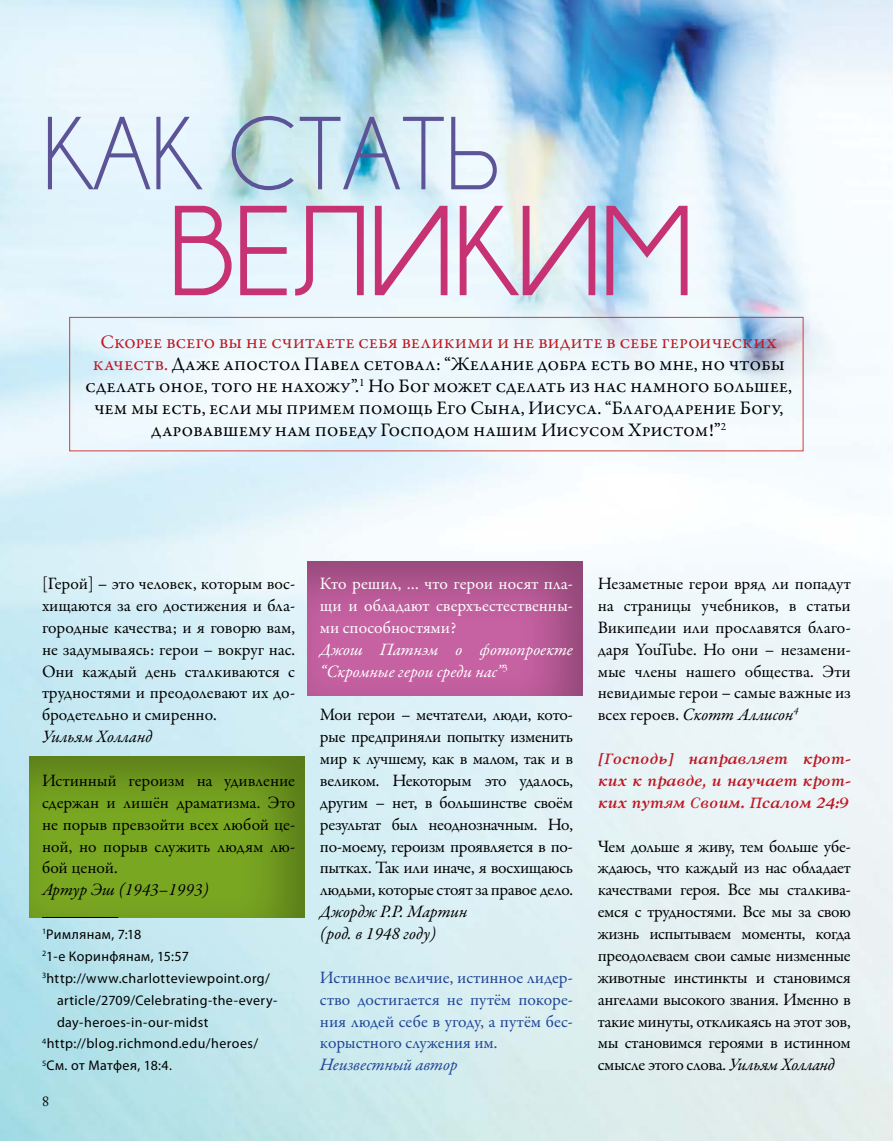
<style>
.page{position:relative;width:893px;height:1141px;background:#fff}
.page>*{position:absolute;margin:0;border:0;box-sizing:border-box;transform-origin:0 0}
.t1{font:126.88px "Champagne&Limousines";color:#c63273}
.t2{font:105px "Champagne&Limousines";color:#5d5498}
.t3{font:19.25px/21.9px "Garamond Premr Pro";letter-spacing:.09em;color:#000;text-align:center}
.t4{font:17.5px/21.9px "Garamond Premr Pro";letter-spacing:-.01em;color:#000;text-align:justify}
.t5{font:17.5px/21.9px "Garamond Premr Pro";letter-spacing:-.005em;color:#204597;text-align:justify}
.t6{font:17.5px/21.9px "Garamond Premr Pro";color:#fff;text-align:justify}
.t7{font:italic 17.5px/21.9px "Garamond Premr Pro";color:#000}
.t8{font:italic 17.5px/21.9px "Garamond Premr Pro";color:#fff}
.t9{font:italic 17.5px "Garamond Premr Pro";letter-spacing:-.005em;color:#204597}
.t10{font:italic 700 15.75px/21.9px "Avdira";letter-spacing:.01em;color:#be1823;text-align:justify}
.t11{font:14px "Myriad Pro";letter-spacing:.025em;color:#000}
.t12{font:14px "Adobe Caslon Pro";color:#000}
.s1{color:#be1823}
.s2{font-style:italic}
</style>
<div class="page">
<img style="left:0;top:0;width:893px;height:1141px">
<div style="left:292px;top:551px;width:306px;height:147px;background:#000;opacity:.28"></div>
<div style="left:14px;top:744px;width:306px;height:176px;background:#000;opacity:.28"></div>
<div style="left:69px;top:317px;width:734px;height:134px;border:1px solid #cf3e39"></div>
<svg style="left:174px;top:205px;width:58px;height:91px;background:#ddd1e3"></svg>
<svg style="left:239px;top:205px;width:49px;height:91px;background:#ddd3e5"></svg>
<svg style="left:294px;top:205px;width:71px;height:91px;background:#e1dcea"></svg>
<svg style="left:374px;top:204px;width:74px;height:92px;background:#e4d9e9"></svg>
<svg style="left:459px;top:204px;width:137px;height:92px;background:#e0d7e4"></svg>
<svg style="left:606px;top:204px;width:82px;height:92px"></svg>
<hr style="left:42px;top:917px;width:76px;height:1px;background:#000">
<h2 class="t2" style="left:42px;top:101px;width:459px">КАК СТАТЬ</h2>
<h1 class="t1" style="left:169px;top:188px;width:525px">ВЕЛИКИМ</h1>
<p class="t3" style="left:85px;top:332px;width:708px"><span class="s1">Скорее всего вы не считаете себя великими и не видите в себе героических качеств.</span> Даже апостол Павел сетовал: “Желание добра есть во мне, но чтобы сделать оное, того не нахожу”.<sup>1</sup> Но Бог может сделать из нас намного большее, чем мы есть, если мы примем помощь Его Сына, Иисуса. “Благодарение Богу, даровавшему нам победу Господом нашим Иисусом Христом!”<sup>2</sup></p>
<p class="t4" style="left:42px;top:573px;width:255px">[Герой] – это человек, которым вос&shy;хищаются за его достижения и бла&shy;городные качества; и я говорю вам, не задумываясь: герои – вокруг нас.<br>Они каждый день сталкиваются с трудностями и преодолевают их до&shy;бродетельно и смиренно.</p>
<p class="t7" style="left:42px;top:727px;width:112px">Уильям Холланд</p>
<p class="t4" style="left:42px;top:770px;width:255px">Истинный героизм на удивление сдержан и лишён драматизма. Это не порыв превзойти всех любой це&shy;ной, но порыв служить людям лю&shy;бой ценой.</p>
<p class="t7" style="left:42px;top:880px;width:168px">Артур Эш (1943–1993)</p>
<p class="t11" style="left:42px;top:926px;width:101px"><sup>1</sup>Римлянам, 7:18</p>
<p class="t11" style="left:42px;top:948px;width:148px"><sup>2</sup>1-е Коринфянам, 15:57</p>
<p class="t11" style="left:42px;top:969px;width:229px"><sup>3</sup>http://www.charlotteviewpoint.org/</p>
<p class="t11" style="left:57px;top:991px;width:222px">article/2709/Celebrating-the-every-</p>
<p class="t11" style="left:57px;top:1013px;width:153px">day-heroes-in-our-midst</p>
<p class="t11" style="left:42px;top:1035px;width:217px"><sup>4</sup>http://blog.richmond.edu/heroes/</p>
<p class="t11" style="left:42px;top:1057px;width:131px"><sup>5</sup>См. от Матфея, 18:4.</p>
<p class="t12" style="left:42px;top:1093px;width:8px">8</p>
<p class="t6" style="left:320px;top:573px;width:255px">Кто решил, … что герои носят пла&shy;щи и обладают сверхъестественны&shy;ми способностями?</p>
<p class="t8" style="left:320px;top:639px;width:255px">Джош Патнэм о фотопроекте “Скромные герои среди нас”<sup>3</sup></p>
<p class="t4" style="left:320px;top:704px;width:255px">Мои герои – мечтатели, люди, кото&shy;рые предприняли попытку изменить мир к лучшему, как в малом, так и в великом. Некоторым это удалось, другим – нет, в большинстве своём результат был неоднозначным. Но, по-моему, героизм проявляется в по&shy;пытках. Так или иначе, я восхищаюсь людьми, которые стоят за правое дело.</p>
<p class="t7" style="left:320px;top:902px;width:149px">Джордж Р.Р. Мартин (род. в 1948 году)</p>
<p class="t5" style="left:320px;top:967px;width:255px">Истинное величие, истинное лидер&shy;ство достигается не путём покоре&shy;ния людей себе в угоду, а путём бес&shy;корыстного служения им.</p>
<p class="t9" style="left:320px;top:1054px;width:139px">Неизвестный автор</p>
<p class="t4" style="left:598px;top:573px;width:255px">Незаметные герои вряд ли попадут на страницы учебников, в статьи Википедии или прославятся благо&shy;даря YouTube. Но они – незамени&shy;мые члены нашего общества. Эти невидимые герои – самые важные из всех героев. <span class="s2">Скотт Аллисон</span><sup>4</sup></p>
<p class="t10" style="left:598px;top:749px;width:254px">[Господь] направляет крот&shy;ких к правде, и научает крот&shy;ких путям Своим. Псалом 24:9</p>
<p class="t4" style="left:598px;top:836px;width:255px">Чем дольше я живу, тем больше убе&shy;ждаюсь, что каждый из нас обладает качествами героя. Все мы сталкива&shy;емся с трудностями. Все мы за свою жизнь испытываем моменты, когда преодолеваем свои самые низменные животные инстинкты и становимся ангелами высокого звания. Именно в такие минуты, откликаясь на этот зов, мы становимся героями в истинном смысле этого слова. <span class="s2">Уильям Холланд</span></p>
</div>
